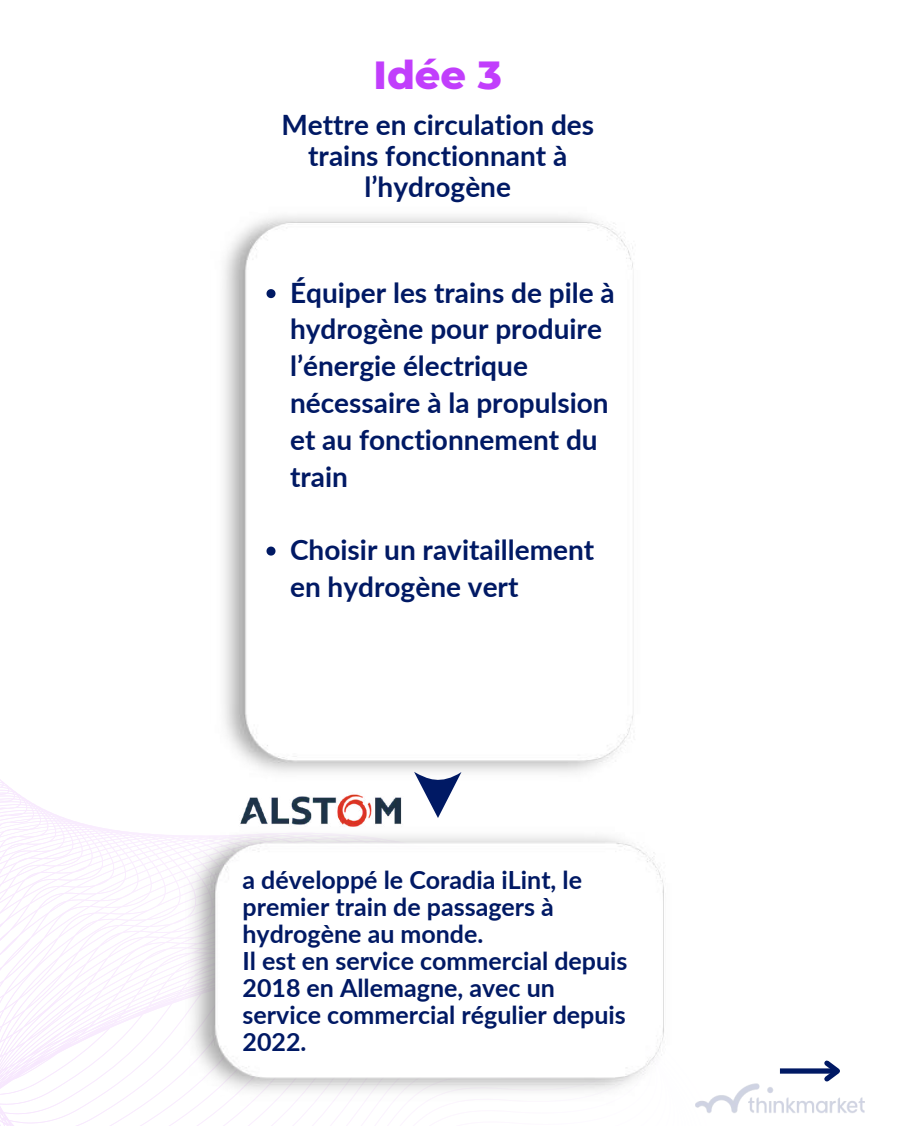
<style>
.page{position:relative;width:900px;height:1126px;background:#fff}
.page>*{position:absolute;margin:0;border:0;box-sizing:border-box;transform-origin:0 0}
.t1{font:800 40px "Montserrat";color:#c13efc}
.t2{font:700 28px/36.8px "Lato";color:#001964}
.t3{font:700 25px/27px "Lato";color:#001964}
</style>
<div class="page">
<svg style="left:0;top:779px;width:158px;height:346px"></svg>
<img style="left:158px;top:817px;width:506px;height:308px">
<img style="left:224px;top:216px;width:410px;height:557px">
<img style="left:227px;top:794px;width:187px;height:36px">
<svg style="left:414px;top:771px;width:47px;height:46px"></svg>
<svg style="left:267px;top:289px;width:9px;height:9px"></svg>
<svg style="left:267px;top:546px;width:9px;height:9px"></svg>
<svg style="left:780px;top:1068px;width:40px;height:5px"></svg>
<svg style="left:820px;top:1060px;width:20px;height:20px"></svg>
<img style="left:695px;top:1080px;width:170px;height:33px">
<h1 class="t1" style="left:373px;top:50px;width:130px">Idée 3</h1>
<p class="t2" style="left:281px;top:109px;width:314px;line-height:30.8px;text-align:center">Mettre en circulation des trains fonctionnant à l’hydrogène</p>
<p class="t2" style="left:290px;top:273px;width:326px">Équiper les trains de pile à hydrogène pour produire l’énergie électrique nécessaire à la propulsion et au fonctionnement du train</p>
<p class="t2" style="left:290px;top:530px;width:306px">Choisir un ravitaillement en hydrogène vert</p>
<p class="t3" style="left:243px;top:865px;width:387px">a développé le Coradia iLint, le premier train de passagers à hydrogène au monde.<br>Il est en service commercial depuis<br>2018 en Allemagne, avec un service commercial régulier depuis<br>2022.</p>
</div>
